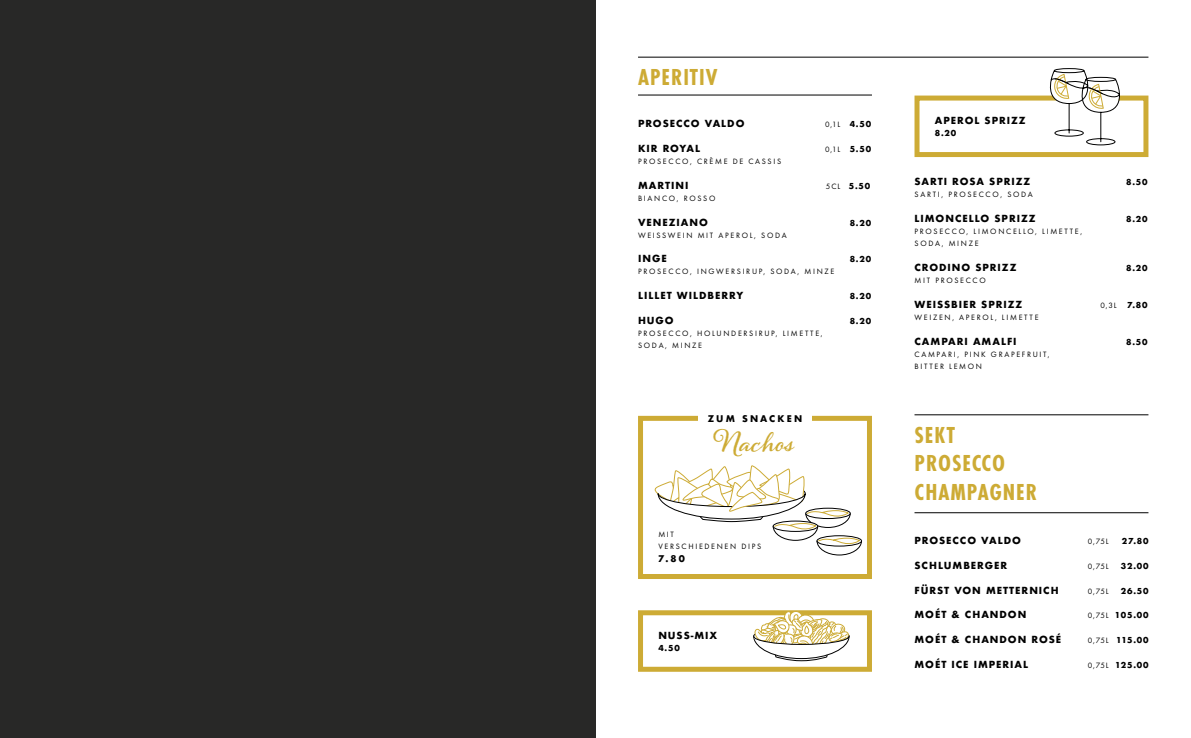
<style>
.page{position:relative;width:1191px;height:738px;background:#fff}
.page>*{position:absolute;margin:0;border:0;box-sizing:border-box;transform-origin:0 0}
.t1{font:700 26.7px "Alana";color:#cdab35}
.t2{font:700 24px/28.8px "Futura PT Cond";letter-spacing:.04em;color:#cdab35}
.t3{font:700 9.5px "Futura";letter-spacing:.1em;color:#000}
.t4{font:700 9px "Futura";letter-spacing:.23em;color:#000}
.t5{font:8px/12px "Futura PT";letter-spacing:.21em;color:#000}
.t6{font:700 8px "Futura";letter-spacing:.1em;color:#000}
.s1{font-family:"Futura";font-weight:700}
.s2{font-family:"Futura PT";font-weight:400}
</style>
<div class="page">
<div style="left:0;top:0;width:595px;height:737px;background:#282827"></div>
<hr style="left:914px;top:414px;width:234px;height:1px;background:#000">
<hr style="left:914px;top:512px;width:234px;height:1px;background:#000">
<hr style="left:638px;top:57px;width:510px;height:1px;background:#000">
<div style="left:914px;top:95px;width:234px;height:62px;border:5px solid #cdab35"></div>
<svg style="left:1044px;top:68px;width:82px;height:78px"></svg>
<div style="left:638px;top:415px;width:234px;height:163px;border:5px solid #cdab35"></div>
<div style="left:698px;top:414px;width:113px;height:12px;background:#fff"></div>
<svg style="left:654px;top:465px;width:208px;height:90px"></svg>
<div style="left:638px;top:609px;width:234px;height:62px;border:5px solid #cdab35"></div>
<svg style="left:753px;top:610px;width:97px;height:52px"></svg>
<hr style="left:638px;top:95px;width:234px;height:1px;background:#000">
<h2 class="t2" style="left:638px;top:62px;width:81px">APERITIV</h2>
<p class="t3" style="left:638px;top:116px;width:108px">PROSECCO VALDO</p>
<p class="t5" style="left:825px;top:118px;width:48px">0,1L <span class="s1">4.50</span></p>
<p class="t3" style="left:638px;top:141px;width:64px">KIR ROYAL</p>
<p class="t5" style="left:825px;top:143px;width:48px">0,1L <span class="s1">5.50</span></p>
<p class="t5" style="left:638px;top:155px;width:145px">PROSECCO, CRÈME DE CASSIS</p>
<p class="t3" style="left:638px;top:178px;width:52px">MARTINI</p>
<p class="t6" style="left:826px;top:180px;width:46px"><span class="s2">5CL</span> 5.50</p>
<p class="t5" style="left:638px;top:192px;width:79px">BIANCO, ROSSO</p>
<p class="t3" style="left:638px;top:215px;width:71px">VENEZIANO</p>
<p class="t6" style="left:849px;top:216px;width:23px">8.20</p>
<p class="t5" style="left:638px;top:229px;width:150px">WEISSWEIN MIT APEROL, SODA</p>
<p class="t3" style="left:638px;top:252px;width:30px">INGE</p>
<p class="t6" style="left:849px;top:253px;width:23px">8.20</p>
<p class="t5" style="left:638px;top:265px;width:198px">PROSECCO, INGWERSIRUP, SODA, MINZE</p>
<p class="t3" style="left:638px;top:288px;width:107px">LILLET WILDBERRY</p>
<p class="t6" style="left:849px;top:290px;width:23px">8.20</p>
<p class="t3" style="left:638px;top:313px;width:37px">HUGO</p>
<p class="t6" style="left:849px;top:315px;width:23px">8.20</p>
<p class="t5" style="left:638px;top:327px;width:186px">PROSECCO, HOLUNDERSIRUP, LIMETTE,<br>SODA, MINZE</p>
<p class="t4" style="left:708px;top:411px;width:96px">ZUM SNACKEN</p>
<h1 class="t1" style="left:715px;top:425px;width:81px">Nachos</h1>
<p class="t5" style="left:658px;top:527px;width:104px">MIT<br>VERSCHIEDENEN DIPS</p>
<p class="t4" style="left:658px;top:551px;width:28px">7.80</p>
<p class="t3" style="left:658px;top:628px;width:60px">NUSS-MIX</p>
<p class="t6" style="left:658px;top:641px;width:23px">4.50</p>
<p class="t3" style="left:934px;top:114px;width:92px">APEROL SPRIZZ</p>
<p class="t6" style="left:934px;top:127px;width:23px">8.20</p>
<p class="t3" style="left:914px;top:175px;width:117px">SARTI ROSA SPRIZZ</p>
<p class="t6" style="left:1126px;top:176px;width:23px">8.50</p>
<p class="t5" style="left:914px;top:188px;width:120px">SARTI, PROSECCO, SODA</p>
<p class="t3" style="left:914px;top:211px;width:122px">LIMONCELLO SPRIZZ</p>
<p class="t6" style="left:1126px;top:213px;width:23px">8.20</p>
<p class="t5" style="left:914px;top:225px;width:169px">PROSECCO, LIMONCELLO, LIMETTE,<br>SODA, MINZE</p>
<p class="t3" style="left:914px;top:260px;width:103px">CRODINO SPRIZZ</p>
<p class="t6" style="left:1126px;top:262px;width:23px">8.20</p>
<p class="t5" style="left:914px;top:274px;width:73px">MIT PROSECCO</p>
<p class="t3" style="left:914px;top:297px;width:109px">WEISSBIER SPRIZZ</p>
<p class="t5" style="left:1100px;top:299px;width:18px">0,3L</p>
<p class="t6" style="left:1127px;top:299px;width:22px">7.80</p>
<p class="t5" style="left:914px;top:311px;width:125px">WEIZEN, APEROL, LIMETTE</p>
<p class="t3" style="left:914px;top:334px;width:104px">CAMPARI AMALFI</p>
<p class="t6" style="left:1126px;top:335px;width:23px">8.50</p>
<p class="t5" style="left:914px;top:347px;width:136px">CAMPARI, PINK GRAPEFRUIT,<br>BITTER LEMON</p>
<h2 class="t2" style="left:914px;top:420px;width:124px">SEKT<br>PROSECCO<br>CHAMPAGNER</h2>
<p class="t3" style="left:914px;top:533px;width:108px">PROSECCO VALDO</p>
<p class="t5" style="left:1087px;top:535px;width:22px">0,75L</p>
<p class="t6" style="left:1121px;top:534px;width:28px">27.80</p>
<p class="t3" style="left:914px;top:558px;width:94px">SCHLUMBERGER</p>
<p class="t5" style="left:1087px;top:559px;width:22px">0,75L</p>
<p class="t6" style="left:1120px;top:559px;width:29px">32.00</p>
<p class="t3" style="left:914px;top:582px;width:146px">FÜRST VON METTERNICH</p>
<p class="t5" style="left:1087px;top:584px;width:22px">0,75L</p>
<p class="t6" style="left:1120px;top:584px;width:29px">26.50</p>
<p class="t3" style="left:914px;top:607px;width:113px">MOÉT &amp; CHANDON</p>
<p class="t6" style="left:1087px;top:609px;width:62px"><span class="s2">0,75L</span> 105.00</p>
<p class="t3" style="left:914px;top:632px;width:148px">MOÉT &amp; CHANDON ROSÉ</p>
<p class="t6" style="left:1087px;top:633px;width:62px"><span class="s2">0,75L</span> 115.00</p>
<p class="t3" style="left:914px;top:657px;width:115px">MOÉT ICE IMPERIAL</p>
<p class="t6" style="left:1087px;top:658px;width:62px"><span class="s2">0,75L</span> 125.00</p>
</div>
